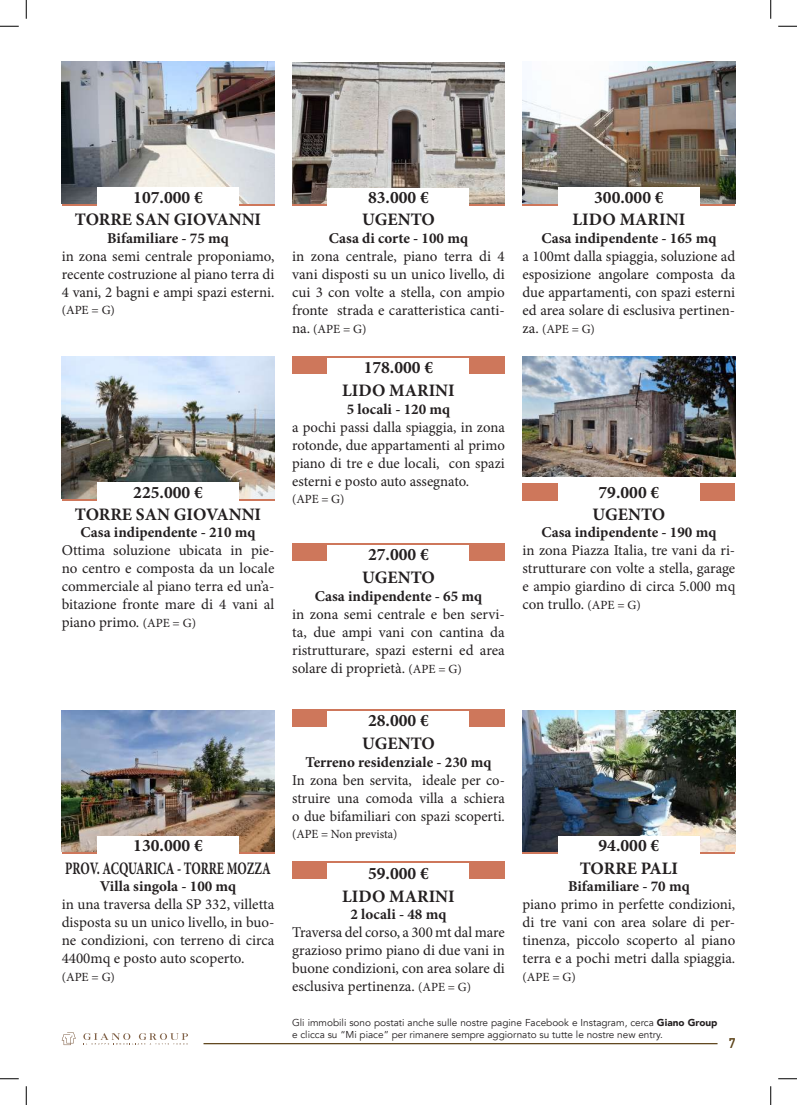
<style>
.page{position:relative;width:797px;height:1105px;background:#fff}
.page>*{position:absolute;margin:0;border:0;box-sizing:border-box;transform-origin:0 0}
.t1{font:700 17.5px "Minion Pro";color:#231f20}
.t2{font:700 17.5px "Minion Pro";color:#231f20;scale:.7 1}
.t3{font:15px/18px "Minion Pro";color:#231f20;text-align:justify}
.t4{font:700 15px "Minion Pro";color:#231f20}
.t5{font:700 13.75px "DIN Alternate";color:#5d441a}
.t6{font:12.5px "Minion Pro";letter-spacing:-.005em;color:#231f20}
.t7{font:10px/12px "Avenir";color:#231f20}
.s1{font-size:12.5px}
.s2{font-size:15px}
.s3{font-weight:900}
</style>
<div class="page">
<div style="left:292px;top:188px;width:213px;height:18px;background:#ce775b"></div>
<img style="left:292px;top:62px;width:213px;height:142px">
<div style="left:327px;top:188px;width:142px;height:18px;background:#fff"></div>
<hr style="left:203px;top:1043px;width:514px;height:1px;background:#5d441a">
<svg style="left:62px;top:203px;width:212px;height:3px"></svg>
<img style="left:62px;top:62px;width:212px;height:141px">
<div style="left:97px;top:187px;width:142px;height:19px;background:#fff"></div>
<div style="left:522px;top:836px;width:213px;height:18px;background:#ce775b"></div>
<div style="left:62px;top:836px;width:212px;height:18px;background:#ce775b"></div>
<img style="left:522px;top:710px;width:213px;height:142px">
<img style="left:62px;top:710px;width:212px;height:142px">
<div style="left:558px;top:836px;width:141px;height:19px;background:#fff"></div>
<div style="left:97px;top:836px;width:142px;height:19px;background:#fff"></div>
<div style="left:522px;top:483px;width:213px;height:17px;background:#ce775b"></div>
<img style="left:522px;top:356px;width:213px;height:120px">
<div style="left:558px;top:482px;width:141px;height:19px;background:#fff"></div>
<svg style="left:522px;top:203px;width:213px;height:3px"></svg>
<img style="left:522px;top:62px;width:213px;height:141px">
<div style="left:558px;top:187px;width:141px;height:19px;background:#fff"></div>
<svg style="left:62px;top:498px;width:212px;height:2px"></svg>
<img style="left:62px;top:356px;width:212px;height:142px">
<div style="left:97px;top:482px;width:142px;height:19px;background:#fff"></div>
<div style="left:292px;top:356px;width:213px;height:18px;background:#ce775b"></div>
<div style="left:327px;top:358px;width:142px;height:18px;background:#fff"></div>
<div style="left:292px;top:709px;width:213px;height:18px;background:#ce775b"></div>
<div style="left:327px;top:711px;width:142px;height:18px;background:#fff"></div>
<div style="left:292px;top:543px;width:213px;height:18px;background:#ce775b"></div>
<div style="left:327px;top:545px;width:142px;height:19px;background:#fff"></div>
<div style="left:292px;top:861px;width:213px;height:18px;background:#ce775b"></div>
<div style="left:327px;top:863px;width:142px;height:19px;background:#fff"></div>
<svg style="left:62px;top:1032px;width:14px;height:13px"></svg>
<svg style="left:83px;top:1033px;width:105px;height:12px"></svg>
<svg style="left:0;top:25px;width:19px;height:2px"></svg>
<svg style="left:778px;top:25px;width:19px;height:2px"></svg>
<svg style="left:0;top:1078px;width:19px;height:1px"></svg>
<svg style="left:778px;top:1078px;width:19px;height:1px"></svg>
<svg style="left:25px;top:0;width:2px;height:19px"></svg>
<svg style="left:25px;top:1086px;width:2px;height:19px"></svg>
<svg style="left:770px;top:0;width:1px;height:19px"></svg>
<svg style="left:770px;top:1086px;width:1px;height:19px"></svg>
<p class="t1" style="left:133px;top:185px;width:71px">107.000 €</p>
<p class="t1" style="left:75px;top:207px;width:188px">TORRE SAN GIOVANNI</p>
<p class="t4" style="left:107px;top:227px;width:123px">Bifamiliare - 75 mq</p>
<p class="t3" style="left:62px;top:247px;width:214px">in zona semi centrale proponiamo, recente costruzione al piano terra di 4 vani, 2 bagni e ampi spazi esterni.</p>
<p class="t6" style="left:62px;top:302px;width:55px">(APE = G)</p>
<p class="t1" style="left:133px;top:480px;width:71px">225.000 €</p>
<p class="t1" style="left:75px;top:502px;width:188px">TORRE SAN GIOVANNI</p>
<p class="t4" style="left:81px;top:522px;width:176px">Casa indipendente - 210 mq</p>
<p class="t3" style="left:62px;top:541px;width:214px">Ottima soluzione ubicata in pie&shy;no centro e composta da un locale commerciale al piano terra ed un’a&shy;bitazione fronte mare di 4 vani al piano primo. <span class="s1">(APE = G)</span></p>
<p class="t1" style="left:368px;top:185px;width:62px">83.000 €</p>
<p class="t1" style="left:362px;top:207px;width:74px">UGENTO</p>
<p class="t4" style="left:329px;top:228px;width:141px">Casa di corte - 100 mq</p>
<p class="t3" style="left:292px;top:247px;width:214px">in zona centrale, piano terra di 4 vani disposti su un unico livello, di cui 3 con volte a stella, con ampio fronte strada e caratteristica canti-</p>
<p class="t6" style="left:292px;top:321px;width:76px"><span class="s2">na.</span> (APE = G)</p>
<p class="t1" style="left:364px;top:355px;width:71px">178.000 €</p>
<p class="t1" style="left:342px;top:378px;width:114px">LIDO MARINI</p>
<p class="t4" style="left:347px;top:398px;width:105px">5 locali - 120 mq</p>
<p class="t3" style="left:292px;top:418px;width:214px">a pochi passi dalla spiaggia, in zona rotonde, due appartamenti al primo piano di tre e due locali, con spazi esterni e posto auto assegnato.</p>
<p class="t6" style="left:292px;top:491px;width:54px">(APE = G)</p>
<p class="t1" style="left:368px;top:542px;width:62px">27.000 €</p>
<p class="t1" style="left:362px;top:565px;width:74px">UGENTO</p>
<p class="t4" style="left:315px;top:586px;width:169px">Casa indipendente - 65 mq</p>
<p class="t3" style="left:292px;top:605px;width:214px">in zona semi centrale e ben servi&shy;ta, due ampi vani con cantina da ristrutturare, spazi esterni ed area solare di proprietà. <span class="s1">(APE = G)</span></p>
<p class="t1" style="left:368px;top:708px;width:62px">28.000 €</p>
<p class="t1" style="left:594px;top:185px;width:71px">300.000 €</p>
<p class="t1" style="left:572px;top:207px;width:114px">LIDO MARINI</p>
<p class="t4" style="left:541px;top:227px;width:176px">Casa indipendente - 165 mq</p>
<p class="t3" style="left:522px;top:247px;width:214px">a 100mt dalla spiaggia, soluzione ad esposizione angolare composta da due appartamenti, con spazi esterni ed area solare di esclusiva pertinen-</p>
<p class="t6" style="left:522px;top:320px;width:74px"><span class="s2">za.</span> (APE = G)</p>
<p class="t1" style="left:598px;top:480px;width:62px">79.000 €</p>
<p class="t1" style="left:592px;top:502px;width:74px">UGENTO</p>
<p class="t4" style="left:541px;top:522px;width:176px">Casa indipendente - 190 mq</p>
<p class="t3" style="left:522px;top:541px;width:214px">in zona Piazza Italia, tre vani da ri&shy;strutturare con volte a stella, garage e ampio giardino di circa 5.000 mq con trullo. <span class="s1">(APE = G)</span></p>
<p class="t1" style="left:362px;top:731px;width:74px">UGENTO</p>
<p class="t4" style="left:305px;top:751px;width:187px">Terreno residenziale - 230 mq</p>
<p class="t3" style="left:292px;top:771px;width:214px">In zona ben servita, ideale per co&shy;struire una comoda villa a schiera o due bifamiliari con spazi scoperti.</p>
<p class="t6" style="left:292px;top:826px;width:107px">(APE = Non prevista)</p>
<p class="t1" style="left:133px;top:833px;width:71px">130.000 €</p>
<p class="t1" style="left:598px;top:833px;width:62px">94.000 €</p>
<p class="t2" style="left:65px;top:856px;width:295px">PROV. ACQUARICA - TORRE MOZZA</p>
<p class="t4" style="left:100px;top:876px;width:138px">Villa singola - 100 mq</p>
<p class="t3" style="left:62px;top:895px;width:214px">in una traversa della SP 332, villetta disposta su un unico livello, in buo&shy;ne condizioni, con terreno di circa 4400mq e posto auto scoperto.</p>
<p class="t6" style="left:62px;top:968px;width:55px">(APE = G)</p>
<p class="t1" style="left:368px;top:861px;width:62px">59.000 €</p>
<p class="t1" style="left:342px;top:884px;width:114px">LIDO MARINI</p>
<p class="t4" style="left:350px;top:904px;width:97px">2 locali - 48 mq</p>
<p class="t3" style="left:292px;top:923px;width:214px">Traversa del corso, a 300 mt dal mare grazioso primo piano di due vani in buone condizioni, con area solare di esclusiva pertinenza. <span class="s1">(APE = G)</span></p>
<p class="t1" style="left:579px;top:856px;width:100px">TORRE PALI</p>
<p class="t4" style="left:568px;top:876px;width:123px">Bifamiliare - 70 mq</p>
<p class="t3" style="left:522px;top:895px;width:214px">piano primo in perfette condizioni, di tre vani con area solare di per&shy;tinenza, piccolo scoperto al piano terra e a pochi metri dalla spiaggia.</p>
<p class="t6" style="left:522px;top:968px;width:55px">(APE = G)</p>
<p class="t7" style="left:292px;top:1016px;width:427px">Gli immobili sono postati anche sulle nostre pagine Facebook e Instagram, cerca <span class="s3">Giano Group </span>e clicca su “Mi piace” per rimanere sempre aggiornato su tutte le nostre new entry.</p>
<p class="t5" style="left:728px;top:1033px;width:8px">7</p>
</div>
